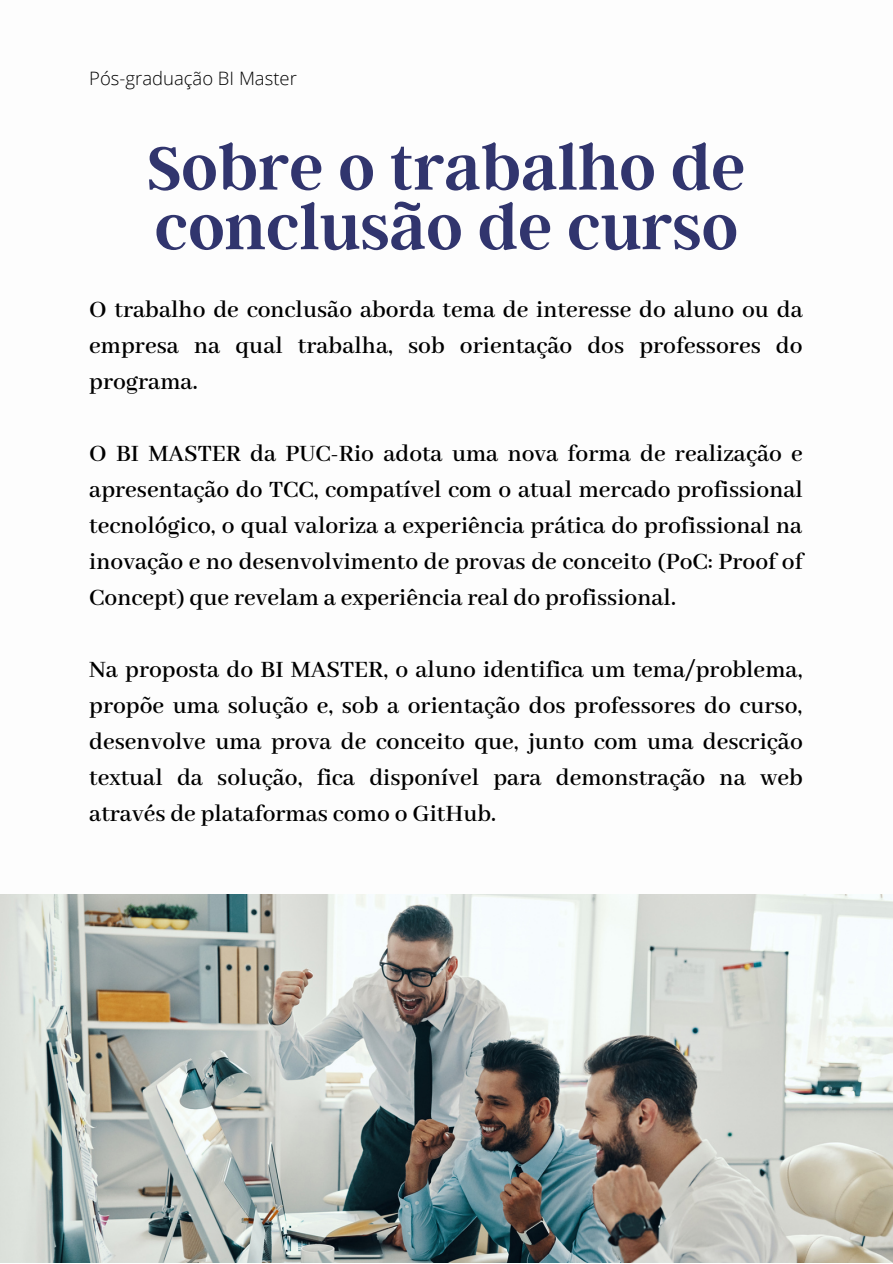
<style>
.page{position:relative;width:893px;height:1264px;background:#fff}
.page>*{position:absolute;margin:0;border:0;box-sizing:border-box;transform-origin:0 0}
.t1{font:600 67.5px/59.6px "Argent CF";color:#31356e}
.t2{font:600 25.5px/36px "Abhaya Libre";color:#000;text-align:justify}
.t3{font:300 18.45px "Open Sans";color:#000}
</style>
<div class="page">
<img style="left:0;top:894px;width:892px;height:368px">
<p class="t3" style="left:89px;top:66px;width:209px">Pós-graduação BI Master</p>
<p class="t1" style="left:147px;top:135px;width:599px">Sobre o trabalho de conclusão de curso</p>
<p class="t2" style="left:89px;top:293px;width:715px">O trabalho de conclusão aborda tema de interesse do aluno ou da empresa na qual trabalha, sob orientação dos professores do programa.</p>
<p class="t2" style="left:89px;top:437px;width:715px">O BI MASTER da PUC-Rio adota uma nova forma de realização e apresentação do TCC, compatível com o atual mercado profissional tecnológico, o qual valoriza a experiência prática do profissional na inovação e no desenvolvimento de provas de conceito (PoC: Proof of Concept) que revelam a experiência real do profissional.</p>
<p class="t2" style="left:89px;top:653px;width:715px">Na proposta do BI MASTER, o aluno identifica um tema/problema, propõe uma solução e, sob a orientação dos professores do curso, desenvolve uma prova de conceito que, junto com uma descrição textual da solução, fica disponível para demonstração na web através de plataformas como o GitHub.</p>
</div>
